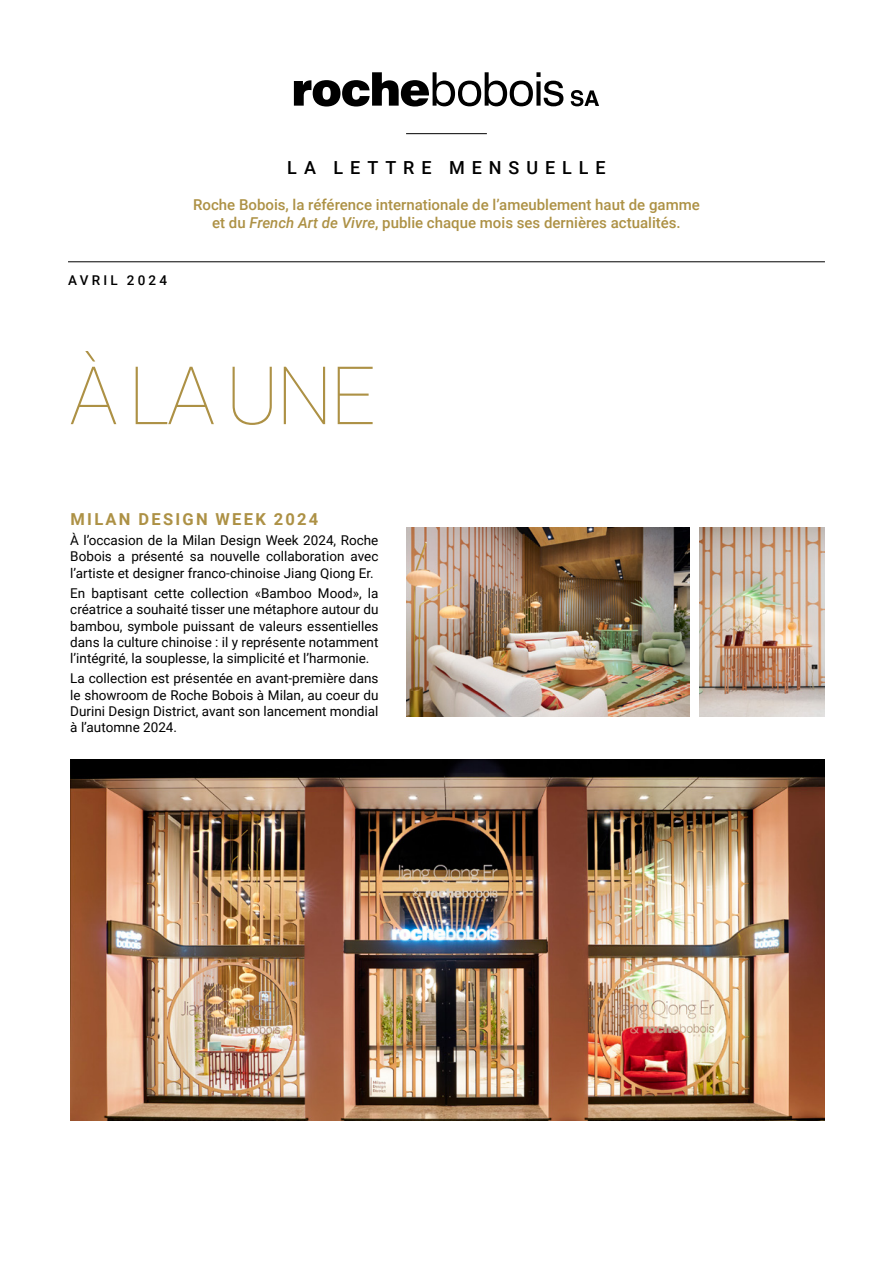
<style>
.page{position:relative;width:893px;height:1263px;background:#fff}
.page>*{position:absolute;margin:0;border:0;box-sizing:border-box;transform-origin:0 0}
.t1{font:100 80.7px "Roboto";color:#ad9145}
.t2{font:500 18px "Roboto";letter-spacing:.385em;color:#000}
.t3{font:700 16.5px "Roboto";letter-spacing:.135em;color:#ad9145}
.t4{font:500 15px/18px "Roboto";color:#ad9145;text-align:center}
.t5{font:13.5px/16.2px "Roboto";color:#000;text-align:justify}
.t6{font:500 13.5px "Roboto";letter-spacing:.235em;color:#000}
.s1{font-style:italic}
</style>
<div class="page">
<img style="left:70px;top:760px;width:755px;height:360px">
<img style="left:406px;top:528px;width:283px;height:188px">
<img style="left:699px;top:528px;width:126px;height:188px">
<svg style="left:571px;top:90px;width:28px;height:16px"></svg>
<svg style="left:294px;top:72px;width:269px;height:35px"></svg>
<hr style="left:68px;top:261px;width:757px;height:1px;background:#000">
<hr style="left:406px;top:133px;width:81px;height:1px;background:#000">
<p class="t6" style="left:68px;top:271px;width:100px">AVRIL 2024</p>
<h2 class="t2" style="left:287px;top:155px;width:320px">LA LETTRE MENSUELLE</h2>
<p class="t4" style="left:193px;top:195px;width:508px">Roche Bobois, la référence internationale de l’ameublement haut de gamme et du <span class="s1">French Art de Vivre</span>, publie chaque mois ses dernières actualités.</p>
<h1 class="t1" style="left:69px;top:339px;width:308px">À LA UNE</h1>
<p class="t3" style="left:71px;top:507px;width:249px">MILAN DESIGN WEEK 2024</p>
<p class="t5" style="left:70px;top:532px;width:310px">À l’occasion de la Milan Design Week 2024, Roche Bobois a présenté sa nouvelle collaboration avec l’artiste et designer franco-chinoise Jiang Qiong Er.</p>
<p class="t5" style="left:70px;top:585px;width:310px">En baptisant cette collection «Bamboo Mood», la créatrice a souhaité tisser une métaphore autour du bambou, symbole puissant de valeurs essentielles dans la culture chinoise : il y représente notamment l’intégrité, la souplesse, la simplicité et l’harmonie.</p>
<p class="t5" style="left:70px;top:670px;width:310px">La collection est présentée en avant-première dans le showroom de Roche Bobois à Milan, au coeur du Durini Design District, avant son lancement mondial à l’automne 2024.</p>
</div>
